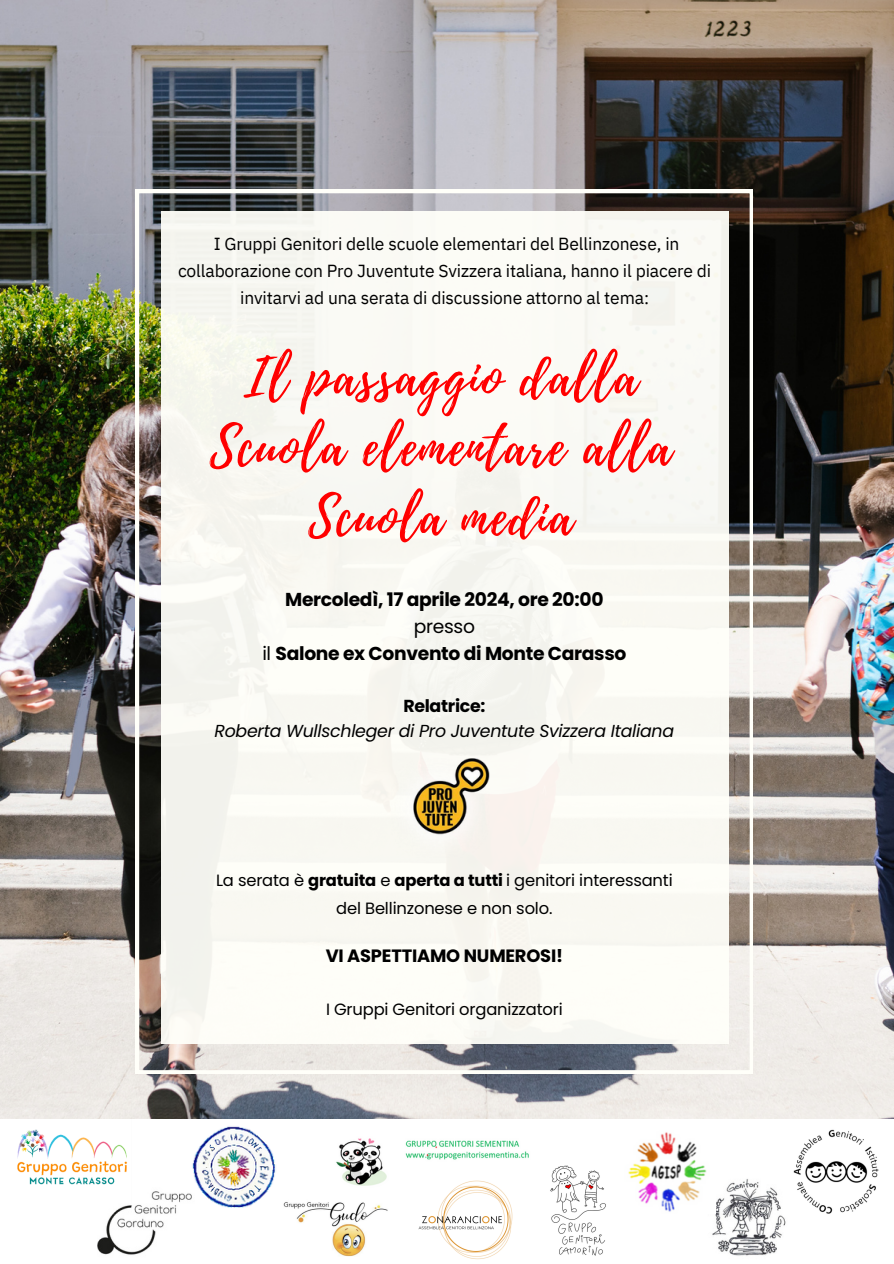
<style>
.page{position:relative;width:894px;height:1264px;background:#fff}
.page>*{position:absolute;margin:0;border:0;box-sizing:border-box;transform-origin:0 0}
.t1{font:52.5px/69.8px "Playlist Script";letter-spacing:.035em;color:#f00;text-align:center}
.t2{font:700 18.75px/27px "Poppins";letter-spacing:-.015em;color:#000;text-align:center}
.t3{font:700 17.85px "Poppins";letter-spacing:-.01em;color:#000}
.t4{font:17.4px/27px "IBM Plex Sans";letter-spacing:-.01em;color:#000;text-align:center}
.t5{font:italic 17.4px/24.8px "Poppins";letter-spacing:-.015em;color:#000;text-align:center}
.t6{font:16.35px "Poppins";letter-spacing:-.01em;color:#000}
.s1{font-weight:400}
.s2{font-weight:700;font-style:normal}
.s3{font-weight:700}
</style>
<div class="page">
<img style="left:0;top:0;width:893px;height:1119px">
<img style="left:136px;top:190px;width:616px;height:883px">
<div style="left:161px;top:211px;width:567px;height:833px;background:#f9f8f3"></div>
<img style="left:413px;top:758px;width:76px;height:77px">
<img style="left:97px;top:1191px;width:94px;height:64px">
<img style="left:13px;top:1099px;width:119px;height:115px">
<img style="left:283px;top:1202px;width:105px;height:55px">
<img style="left:712px;top:1179px;width:74px;height:77px">
<img style="left:191px;top:1126px;width:85px;height:82px">
<img style="left:336px;top:1138px;width:193px;height:48px">
<img style="left:793px;top:1129px;width:86px;height:85px">
<img style="left:415px;top:1168px;width:102px;height:92px">
<img style="left:550px;top:1165px;width:56px;height:91px">
<img style="left:628px;top:1132px;width:87px;height:81px">
<p class="t4" style="left:178px;top:230px;width:534px">I Gruppi Genitori delle scuole elementari del Bellinzonese, in collaborazione con Pro Juventute Svizzera italiana, hanno il piacere di invitarvi ad una serata di discussione attorno al tema:</p>
<p class="t1" style="left:210px;top:344px;width:463px">Il passaggio dalla<br>Scuola elementare alla<br>Scuola media</p>
<p class="t2" style="left:262px;top:586px;width:365px">Mercoledì, 17 aprile 2024, ore 20:00 <span class="s1">presso<br>il</span> Salone ex Convento di Monte Carasso</p>
<p class="t5" style="left:214px;top:693px;width:461px"><span class="s2">Relatrice:<br></span>Roberta Wullschleger di Pro Juventute Svizzera Italiana</p>
<p class="t6" style="left:216px;top:868px;width:458px">La serata è <span class="s3">gratuita</span> e <span class="s3">aperta a tutti</span> i genitori interessanti</p>
<p class="t6" style="left:336px;top:896px;width:218px">del Bellinzonese e non solo.</p>
<p class="t3" style="left:325px;top:943px;width:239px">VI ASPETTIAMO NUMEROSI!</p>
<p class="t6" style="left:326px;top:998px;width:238px">I Gruppi Genitori organizzatori</p>
</div>
